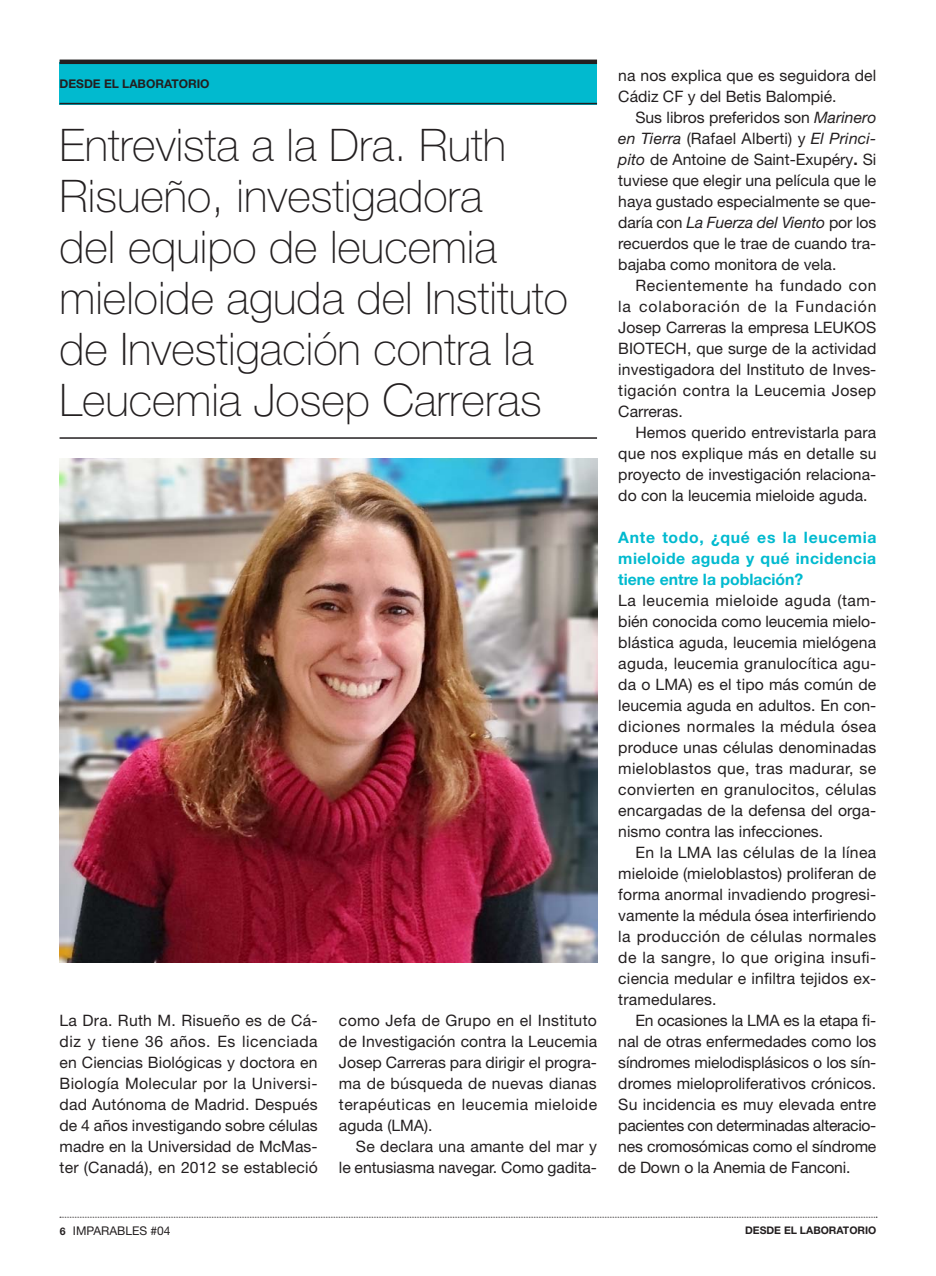
<style>
.page{position:relative;width:936px;height:1276px;background:#fff}
.page>*{position:absolute;margin:0;border:0;box-sizing:border-box;transform-origin:0 0}
.t1{font:100 45px/51px "Helvetica Neue LT";color:#231f20}
.t2{font:15.75px/21px "Helvetica Neue LT";color:#231f20;text-align:justify}
.t3{font:700 15.75px/21px "Helvetica Neue LT";letter-spacing:.025em;color:#01bacf;text-align:justify}
.t4{font:700 12px "Helvetica Neue LT";color:#231f20}
.t5{font:12px "Helvetica Neue LT";color:#231f20}
.t6{font:700 10.5px "Helvetica Neue LT";color:#231f20}
.s1{font-style:italic}
.s2{font-weight:700}
.s3{font-weight:700;font-size:10.5px}
</style>
<div class="page">
<div style="left:60px;top:62px;width:537px;height:42px;background:#01bacf"></div>
<svg style="left:60px;top:1216px;width:817px;height:1px"></svg>
<hr style="left:60px;top:60px;width:537px;height:4px;background:#231f20">
<hr style="left:60px;top:103px;width:537px;height:1px;background:#231f20">
<hr style="left:60px;top:437px;width:537px;height:2px;background:#231f20">
<img style="left:60px;top:459px;width:537px;height:504px">
<p class="t4" style="left:60px;top:76px;width:152px">DESDE EL LABORATORIO</p>
<p class="t1" style="left:60px;top:119px;width:510px">Entrevista a la Dra. Ruth<br>Risueño, investigadora<br>del equipo de leucemia mieloide aguda del Instituto de Investigación contra la<br>Leucemia Josep Carreras</p>
<p class="t2" style="left:60px;top:1009px;width:260px">La Dra. Ruth M. Risueño es de Cá&shy;diz y tiene 36 años. Es licenciada en Ciencias Biológicas y doctora en Biología Molecular por la Universi&shy;dad Autónoma de Madrid. Después de 4 años investigando sobre células madre en la Universidad de McMas&shy;ter (Canadá), en 2012 se estableció</p>
<p class="t2" style="left:339px;top:1009px;width:260px">como Jefa de Grupo en el Instituto de Investigación contra la Leucemia Josep Carreras para dirigir el progra&shy;ma de búsqueda de nuevas dianas terapéuticas en leucemia mieloide aguda (LMA).</p>
<p class="t2" style="left:339px;top:1135px;width:259px;text-align:right">Se declara una amante del mar y<br>le entusiasma navegar. Como gadita-</p>
<p class="t2" style="left:618px;top:64px;width:259px">na nos explica que es seguidora del<br>Cádiz CF y del Betis Balompié.</p>
<p class="t2" style="left:618px;top:106px;width:259px;text-indent:17px">Sus libros preferidos son <span class="s1">Marinero en Tierra</span> (Rafael Alberti) y <span class="s1">El Princi&shy;pito</span> de Antoine de Saint-Exupéry<span class="s2">.</span> Si tuviese que elegir una película que le haya gustado especialmente se que&shy;daría con <span class="s1">La Fuerza del Viento</span> por los recuerdos que le trae de cuando tra&shy;bajaba como monitora de vela.</p>
<p class="t2" style="left:618px;top:274px;width:260px;text-indent:17px">Recientemente ha fundado con la colaboración de la Fundación Josep Carreras la empresa LEUKOS BIOTECH, que surge de la actividad investigadora del Instituto de Inves&shy;tigación contra la Leucemia Josep Carreras.</p>
<p class="t2" style="left:618px;top:421px;width:260px;text-indent:17px">Hemos querido entrevistarla para que nos explique más en detalle su proyecto de investigación relaciona&shy;do con la leucemia mieloide aguda.</p>
<p class="t3" style="left:618px;top:526px;width:260px">Ante todo, ¿qué es la leucemia mieloide aguda y qué incidencia tiene entre la población?</p>
<p class="t2" style="left:618px;top:589px;width:259px">La leucemia mieloide aguda (tam&shy;bién conocida como leucemia mielo&shy;blástica aguda, leucemia mielógena aguda, leucemia granulocítica agu&shy;da o LMA) es el tipo más común de leucemia aguda en adultos. En con&shy;diciones normales la médula ósea produce unas células denominadas mieloblastos que, tras madurar, se convierten en granulocitos, células encargadas de la defensa del orga&shy;nismo contra las infecciones.</p>
<p class="t2" style="left:618px;top:841px;width:259px;text-indent:17px">En la LMA las células de la línea mieloide (mieloblastos) proliferan de forma anormal invadiendo progresi&shy;vamente la médula ósea interfiriendo la producción de células normales de la sangre, lo que origina insufi&shy;ciencia medular e infiltra tejidos ex&shy;tramedulares.</p>
<p class="t2" style="left:618px;top:1009px;width:259px;text-indent:17px">En ocasiones la LMA es la etapa fi&shy;nal de otras enfermedades como los síndromes mielodisplásicos o los sín&shy;dromes mieloproliferativos crónicos.<br>Su incidencia es muy elevada entre pacientes con determinadas alteracio&shy;nes cromosómicas como el síndrome de Down o la Anemia de Fanconi.</p>
<p class="t5" style="left:60px;top:1223px;width:112px"><span class="s3">6</span> IMPARABLES #04</p>
<p class="t6" style="left:745px;top:1223px;width:133px">DESDE EL LABORATORIO</p>
</div>
